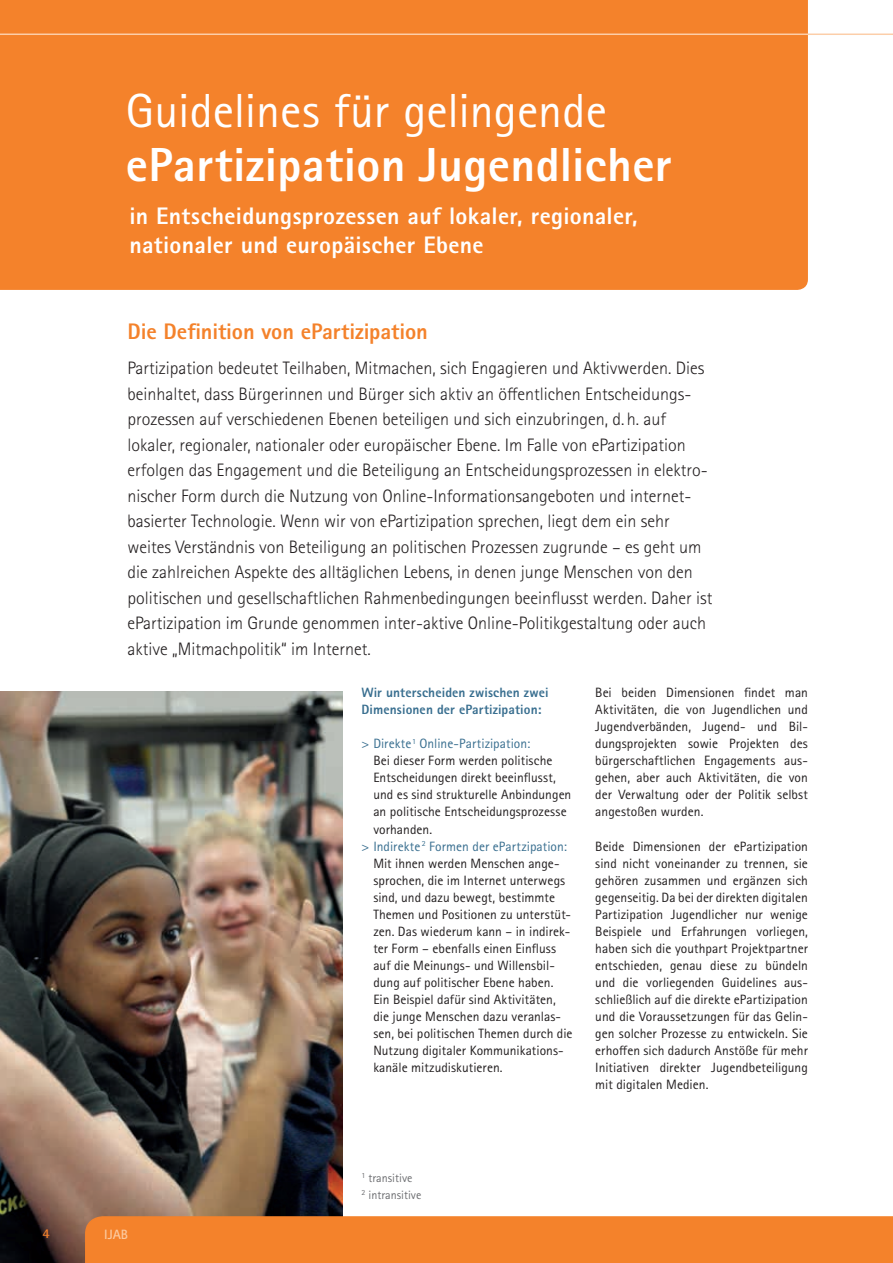
<style>
.page{position:relative;width:893px;height:1263px;background:#fff}
.page>*{position:absolute;margin:0;border:0;box-sizing:border-box;transform-origin:0 0}
.t1{font:800 47.85px "Rotis Sans Serif Pro";letter-spacing:.01em;color:#fff}
.t2{font:47.85px "Rotis Sans Serif Pro";color:#fff}
.t3{font:800 24px/28.8px "Rotis Sans Serif Pro";letter-spacing:.015em;color:#fff}
.t4{font:800 22.5px "Rotis Sans Serif Pro";letter-spacing:-.005em;color:#f4822b}
.t5{font:300 18px/25.5px "Rotis Sans Serif Pro";color:#231f20}
.t6{font:13.5px/17px "Rotis Sans Serif Pro";color:#231f20;text-align:justify}
.t7{font:13.5px "Rotis Sans Serif Pro";letter-spacing:.005em;color:#386e8f}
.t8{font:800 13.5px/17px "Rotis Sans Serif Pro";letter-spacing:.01em;color:#386e8f}
.t9{font:700 13.5px "Rotis Sans Serif Pro";color:#fcc99e}
.t10{font:700 13.5px "Rotis Sans Serif Pro";color:#f4822b}
.t11{font:12px/17px "Rotis Sans Serif Pro";color:#6c6d70}
</style>
<div class="page">
<img style="left:0;top:691px;width:342px;height:572px">
<div style="left:84px;top:1215px;width:809px;height:48px;background:#f4822b"></div>
<div style="left:0;top:0;width:808px;height:290px;background:#f4822b"></div>
<hr style="left:0;top:34px;width:893px;height:1px;background:#fccea9">
<h1 class="t2" style="left:126px;top:83px;width:483px">Guidelines für gelingende</h1>
<h1 class="t1" style="left:126px;top:134px;width:547px">ePartizipation Jugendlicher</h1>
<h2 class="t3" style="left:129px;top:201px;width:510px">in Entscheidungsprozessen auf lokaler, regionaler, nationaler und europäischer Ebene</h2>
<h3 class="t4" style="left:128px;top:317px;width:302px">Die Definition von ePartizipation</h3>
<p class="t5" style="left:128px;top:356px;width:586px">Partizipation bedeutet Teilhaben, Mitmachen, sich Engagieren und Aktivwerden. Dies beinhaltet, dass Bürgerinnen und Bürger sich aktiv an öffentlichen Entscheidungs&shy;prozessen auf verschiedenen Ebenen beteiligen und sich einzubringen, d. h. auf lokaler, regionaler, nationaler oder europäischer Ebene. Im Falle von ePartizipation erfolgen das Engagement und die Beteiligung an Entscheidungsprozessen in elektro&shy;nischer Form durch die Nutzung von Online-Informationsangeboten und internet&shy;basierter Technologie. Wenn wir von ePartizipation sprechen, liegt dem ein sehr weites Verständnis von Beteiligung an politischen Prozessen zugrunde – es geht um die zahlreichen Aspekte des alltäglichen Lebens, in denen junge Menschen von den politischen und gesellschaftlichen Rahmenbedingungen beeinflusst werden. Daher ist ePartizipation im Grunde genommen inter-aktive Online-Politikgestaltung oder auch aktive „Mitmachpolitik“ im Internet.</p>
<p class="t6" style="left:595px;top:684px;width:214px">Bei beiden Dimensionen findet man Aktivitäten, die von Jugendlichen und Jugendverbänden, Jugend- und Bil&shy;dungsprojekten sowie Projekten des bürgerschaftlichen Engagements aus&shy;gehen, aber auch Aktivitäten, die von der Verwaltung oder der Politik selbst angestoßen wurden.</p>
<p class="t6" style="left:595px;top:837px;width:214px">Beide Dimensionen der ePartizipation sind nicht voneinander zu trennen, sie gehören zusammen und ergänzen sich gegenseitig. Da bei der direkten digitalen Partizipation Jugendlicher nur wenige Beispiele und Erfahrungen vorliegen, haben sich die youthpart Projektpartner entschieden, genau diese zu bündeln und die vorliegenden Guidelines aus&shy;schließlich auf die direkte ePartizipation und die Voraussetzungen für das Gelin&shy;gen solcher Prozesse zu entwickeln. Sie erhoffen sich dadurch Anstöße für mehr Initiativen direkter Jugendbeteiligung mit digitalen Medien.</p>
<p class="t8" style="left:361px;top:684px;width:189px">Wir unterscheiden zwischen zwei<br>Dimensionen der ePartizipation:</p>
<p class="t7" style="left:361px;top:736px;width:170px">&gt; Direkte<sup>1</sup> Online-Partizipation:</p>
<p class="t6" style="left:373px;top:752px;width:181px">Bei dieser Form werden politische</p>
<p class="t6" style="left:373px;top:769px;width:184px">Entscheidungen direkt beeinflusst,</p>
<p class="t6" style="left:373px;top:786px;width:200px">und es sind strukturelle Anbindungen</p>
<p class="t6" style="left:373px;top:803px;width:195px">an politische Entscheidungsprozesse</p>
<p class="t6" style="left:373px;top:820px;width:60px">vorhanden.</p>
<p class="t7" style="left:361px;top:838px;width:207px">&gt; Indirekte <sup>2</sup> Formen der ePartzipation:</p>
<p class="t6" style="left:373px;top:854px;width:188px">Mit ihnen werden Menschen ange-</p>
<p class="t6" style="left:373px;top:871px;width:193px">sprochen, die im Internet unterwegs</p>
<p class="t6" style="left:373px;top:889px;width:183px">sind, und dazu bewegt, bestimmte</p>
<p class="t6" style="left:373px;top:906px;width:199px">Themen und Positionen zu unterstüt-</p>
<p class="t6" style="left:373px;top:923px;width:198px">zen. Das wiederum kann – in indirek-</p>
<p class="t6" style="left:373px;top:940px;width:184px">ter Form – ebenfalls einen Einfluss</p>
<p class="t6" style="left:373px;top:957px;width:183px">auf die Meinungs- und Willensbil-</p>
<p class="t6" style="left:373px;top:974px;width:182px">dung auf politischer Ebene haben.</p>
<p class="t6" style="left:373px;top:991px;width:184px">Ein Beispiel dafür sind Aktivitäten,</p>
<p class="t6" style="left:373px;top:1008px;width:189px">die junge Menschen dazu veranlas-</p>
<p class="t6" style="left:373px;top:1025px;width:201px">sen, bei politischen Themen durch die</p>
<p class="t6" style="left:373px;top:1042px;width:192px">Nutzung digitaler Kommunikations-</p>
<p class="t6" style="left:373px;top:1059px;width:131px">kanäle mitzudiskutieren.</p>
<p class="t10" style="left:43px;top:1225px;width:9px">4</p>
<p class="t9" style="left:104px;top:1225px;width:25px">IJAB</p>
<p class="t11" style="left:361px;top:1170px;width:61px"><sup>1</sup> transitive<br><sup>2</sup> intransitive</p>
</div>
